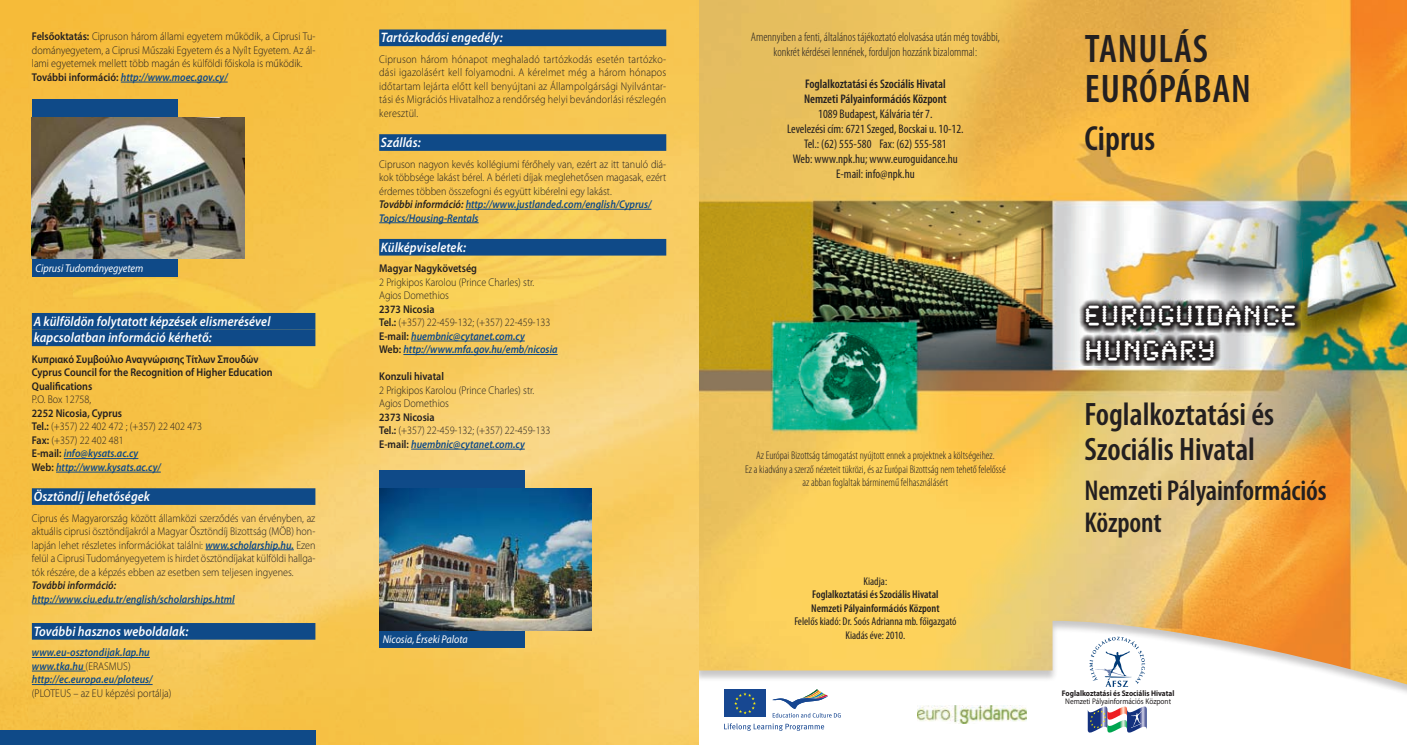
<style>
.page{position:relative;width:1407px;height:745px;background:#fff}
.page>*{position:absolute;margin:0;border:0;box-sizing:border-box;transform-origin:0 0}
.t1{font:600 condensed 40px/40px "Myriad Pro";letter-spacing:.02em;color:#231f20}
.t2{font:600 condensed 35px "Myriad Pro";color:#231f20}
.t3{font:600 condensed 32.5px/35px "Myriad Pro";color:#231f20}
.t4{font:600 condensed 28.75px/31.2px "Myriad Pro";letter-spacing:-.005em;color:#231f20}
.t5{font:28.75px/34.5px "Synchro LET";letter-spacing:.04em;color:#fff}
.t6{font:italic 600 13.75px/16.5px "Myriad Pro";letter-spacing:.01em;color:#fff;scale:.9 1}
.t7{font:condensed 12.5px/15px "Myriad Pro";color:#231f20;text-align:center}
.t8{font:300 condensed 12.5px/15px "Myriad Pro";color:#231f20;text-align:center}
.t9{font:600 condensed 12.5px/15px "Myriad Pro";color:#231f20}
.t10{font:300 11.25px/13.5px "Myriad Pro";color:#231f20;scale:.9 1}
.t11{font:italic 600 11.25px/13.5px "Myriad Pro";color:#0f4a88;scale:.9 1}
.t12{font:300 condensed 11.25px/13.5px "Myriad Pro";color:#231f20;text-align:center}
.t13{font:600 11.25px/13.5px "Myriad Pro";color:#231f20;scale:.9 1}
.t14{font:condensed 11.25px/13.5px "Myriad Pro";color:#231f20;text-align:center}
.t15{font:600 condensed 11.25px/13.5px "Myriad Pro";color:#231f20}
.t16{font:italic 11.25px "Myriad Pro";color:#fff;scale:.9 1}
.t17{font:italic 600 11.25px "Myriad Pro";color:#231f20;scale:.9 1}
.t18{font:700 8.12px "Myriad Pro";color:#231f20;scale:.9 1}
.t19{font:8.12px "Myriad Pro";color:#231f20;scale:.9 1}
.s1{font-weight:600}
.s2{font-weight:600;font-style:italic;color:#0f4a88}
.s3{font-weight:300;font-style:normal;color:#231f20}
.s4{font-weight:600;font-style:italic}
.s5{font-style:normal;color:#231f20}
</style>
<div class="page">
<img style="left:698px;top:0;width:709px;height:684px">
<img style="left:0;top:0;width:698px;height:744px">
<div style="left:0;top:730px;width:315px;height:14px;background:#0f4a88"></div>
<hr style="left:121px;top:82px;width:107px;height:1px;background:#0f4a88">
<div style="left:32px;top:313px;width:283px;height:16px;background:#0f4a88"></div>
<div style="left:32px;top:329px;width:283px;height:17px;background:#0f4a88"></div>
<hr style="left:64px;top:458px;width:74px;height:1px;background:#0f4a88">
<hr style="left:56px;top:471px;width:105px;height:1px;background:#0f4a88">
<div style="left:32px;top:488px;width:283px;height:16px;background:#0f4a88"></div>
<hr style="left:205px;top:549px;width:89px;height:1px;background:#0f4a88">
<hr style="left:32px;top:603px;width:203px;height:1px;background:#0f4a88">
<div style="left:32px;top:622px;width:283px;height:17px;background:#0f4a88"></div>
<hr style="left:32px;top:656px;width:118px;height:1px;background:#0f4a88">
<hr style="left:32px;top:670px;width:54px;height:1px;background:#0f4a88">
<hr style="left:32px;top:683px;width:121px;height:1px;background:#0f4a88">
<div style="left:379px;top:29px;width:287px;height:17px;background:#0f4a88"></div>
<div style="left:379px;top:134px;width:287px;height:17px;background:#0f4a88"></div>
<hr style="left:466px;top:209px;width:185px;height:1px;background:#0f4a88">
<hr style="left:379px;top:222px;width:100px;height:1px;background:#0f4a88">
<div style="left:379px;top:239px;width:287px;height:16px;background:#0f4a88"></div>
<hr style="left:411px;top:340px;width:114px;height:1px;background:#0f4a88">
<hr style="left:403px;top:354px;width:155px;height:1px;background:#0f4a88">
<hr style="left:411px;top:448px;width:114px;height:1px;background:#0f4a88">
<svg style="left:1077px;top:297px;width:223px;height:68px;background:#706f6b"></svg>
<div style="left:32px;top:99px;width:145px;height:177px;background:#0f4a88"></div>
<div style="left:379px;top:470px;width:145px;height:177px;background:#0f4a88"></div>
<img style="left:32px;top:117px;width:212px;height:142px">
<img style="left:379px;top:488px;width:213px;height:142px">
<img style="left:917px;top:705px;width:109px;height:17px">
<svg style="left:724px;top:723px;width:100px;height:7px"></svg>
<div style="left:724px;top:689px;width:42px;height:28px;background:#174791"></div>
<svg style="left:734px;top:693px;width:22px;height:20px"></svg>
<svg style="left:772px;top:689px;width:69px;height:28px"></svg>
<svg style="left:1089px;top:636px;width:56px;height:50px"></svg>
<svg style="left:1088px;top:706px;width:59px;height:26px"></svg>
<p class="t10" style="left:32px;top:30px;width:316px"><span class="s1">Felsőoktatás:</span> Cipruson három állami egyetem működik, a Ciprusi Tu&shy;dományegyetem, a Ciprusi Műszaki Egyetem és a Nyílt Egyetem. Az ál&shy;lami egyetemek mellett több magán és külföldi főiskola is működik.<br><span class="s1">További információ:</span> <span class="s2">http://www.moec.gov.cy/</span></p>
<p class="t16" style="left:35px;top:261px;width:121px">Ciprusi Tudományegyetem</p>
<p class="t6" style="left:34px;top:312px;width:265px">A külföldön folytatott képzések elismerésével kapcsolatban információ kérhető:</p>
<p class="t13" style="left:32px;top:352px;width:269px">Κυπριακό Συμβούλιο Αναγνώρισης Τίτλων Σπουδών<br>Cyprus Council for the Recognition of Higher Education<br>Qualifications</p>
<p class="t10" style="left:32px;top:393px;width:67px">P.O. Box 12758,</p>
<p class="t10" style="left:32px;top:406px;width:191px"><span class="s1">2252 Nicosia, Cyprus<br>Tel.:</span> (+357) 22 402 472 ; (+357) 22 402 473<br><span class="s1">Fax:</span> (+357) 22 402 481<br><span class="s1">E-mail:</span> <span class="s2">info@kysats.ac.cy<br></span><span class="s1">Web:</span> <span class="s2">http://www.kysats.ac.cy/</span></p>
<p class="t6" style="left:34px;top:487px;width:131px">Ösztöndíj lehetőségek</p>
<p class="t10" style="left:32px;top:511px;width:316px;text-align:justify">Ciprus és Magyarország között államközi szerződés van érvényben, az aktuális ciprusi ösztöndíjakról a Magyar Ösztöndíj Bizottság (MÖB) hon&shy;lapján lehet részletes információkat találni: <span class="s2">www.scholarship.hu.</span> Ezen felül a Ciprusi Tudományegyetem is hirdet ösztöndíjakat külföldi hallga&shy;tók részére, de a képzés ebben az esetben sem teljesen ingyenes.</p>
<p class="t17" style="left:32px;top:578px;width:95px">További információ:</p>
<p class="t11" style="left:32px;top:591px;width:227px">http://www.ciu.edu.tr/english/scholarships.html</p>
<p class="t6" style="left:34px;top:622px;width:173px">További hasznos weboldalak:</p>
<p class="t11" style="left:32px;top:645px;width:136px">www.eu-osztondijak.lap.hu www.tka.hu <span class="s3">(ERASMUS) </span>http://ec.europa.eu/ploteus/</p>
<p class="t10" style="left:32px;top:686px;width:157px">(PLOTEUS – az EU képzési portálja)</p>
<p class="t6" style="left:381px;top:29px;width:137px">Tartózkodási engedély:</p>
<p class="t10" style="left:379px;top:52px;width:320px;text-align:justify">Cipruson három hónapot meghaladó tartózkodás esetén tartózko&shy;dási igazolásért kell folyamodni. A kérelmet még a három hónapos időtartam lejárta előtt kell benyújtani az Állampolgársági Nyilvántar&shy;tási és Migrációs Hivatalhoz a rendőrség helyi bevándorlási részlegén keresztül.</p>
<p class="t6" style="left:381px;top:134px;width:46px">Szállás:</p>
<p class="t10" style="left:379px;top:157px;width:320px">Cipruson nagyon kevés kollégiumi férőhely van, ezért az itt tanuló diá&shy;kok többsége lakást bérel. A bérleti díjak meglehetősen magasak, ezért érdemes többen összefogni és együtt kibérelni egy lakást.<br><span class="s4">További információ:</span> <span class="s2">http://www.justlanded.com/english/Cyprus/ Topics/Housing-Rentals</span></p>
<p class="t6" style="left:381px;top:238px;width:96px">Külképviseletek:</p>
<p class="t13" style="left:379px;top:261px;width:110px">Magyar Nagykövetség</p>
<p class="t10" style="left:379px;top:275px;width:174px">2 Prigkipos Karolou (Prince Charles) str.<br>Agios Domethios</p>
<p class="t11" style="left:379px;top:302px;width:200px"><span class="s5">2373 Nicosia<br>Tel.:</span> <span class="s3">(+357) 22-459-132; (+357) 22-459-133<br></span><span class="s5">E-mail:</span> huembnic@cytanet.com.cy<br><span class="s5">Web:</span> http://www.mfa.gov.hu/emb/nicosia</p>
<p class="t13" style="left:379px;top:369px;width:73px">Konzuli hivatal</p>
<p class="t10" style="left:379px;top:383px;width:174px">2 Prigkipos Karolou (Prince Charles) str.<br>Agios Domethios</p>
<p class="t10" style="left:379px;top:410px;width:192px"><span class="s1">2373 Nicosia<br>Tel.:</span> (+357) 22-459-132; (+357) 22-459-133<br><span class="s1">E-mail:</span> <span class="s2">huembnic@cytanet.com.cy</span></p>
<p class="t16" style="left:383px;top:631px;width:96px">Nicosia, Érseki Palota</p>
<p class="t8" style="left:751px;top:30px;width:250px">Amennyiben a fenti, általános tájékoztató elolvasása után még további, konkrét kérdései lennének, forduljon hozzánk bizalommal:</p>
<p class="t9" style="left:804px;top:77px;width:144px">Foglalkoztatási és Szociális Hivatal<br>Nemzeti Pályainformációs Központ</p>
<p class="t7" style="left:787px;top:106px;width:178px">1089 Budapest, Kálvária tér 7.<br>Levelezési cím: 6721 Szeged, Bocskai u. 10-12.<br>Tel.: (62) 555-580 Fax: (62) 555-581<br>Web: www.npk.hu; www.euroguidance.hu E-mail: info@npk.hu</p>
<p class="t12" style="left:745px;top:448px;width:262px">Az Európai Bizottság támogatást nyújtott ennek a projektnek a költségeihez.<br>Ez a kiadvány a szerző nézeteit tükrözi, és az Európai Bizottság nem tehető felelőssé az abban foglaltak bárminemű felhasználásért</p>
<p class="t14" style="left:863px;top:573px;width:25px">Kiadja:</p>
<p class="t15" style="left:811px;top:587px;width:130px">Foglalkoztatási és Szociális Hivatal<br>Nemzeti Pályainformációs Központ</p>
<p class="t14" style="left:794px;top:614px;width:164px">Felelős kiadó: Dr. Soós Adrianna mb. főigazgató<br>Kiadás éve: 2010.</p>
<h1 class="t1" style="left:1085px;top:29px;width:167px">Tanulás<br>Európában</h1>
<h2 class="t2" style="left:1084px;top:119px;width:72px">Ciprus</h2>
<h3 class="t5" style="left:1084px;top:294px;width:213px">EUROGUIDANCE<br>HUNGARY</h3>
<h3 class="t3" style="left:1084px;top:397px;width:191px">Foglalkoztatási és<br>Szociális Hivatal</h3>
<h3 class="t4" style="left:1084px;top:475px;width:244px">Nemzeti Pályainformációs<br>Központ</h3>
<p class="t18" style="left:1062px;top:687px;width:126px">Foglalkoztatási és Szociális Hivatal</p>
<p class="t19" style="left:1065px;top:696px;width:119px">Nemzeti Pályainformációs Központ</p>
</div>
